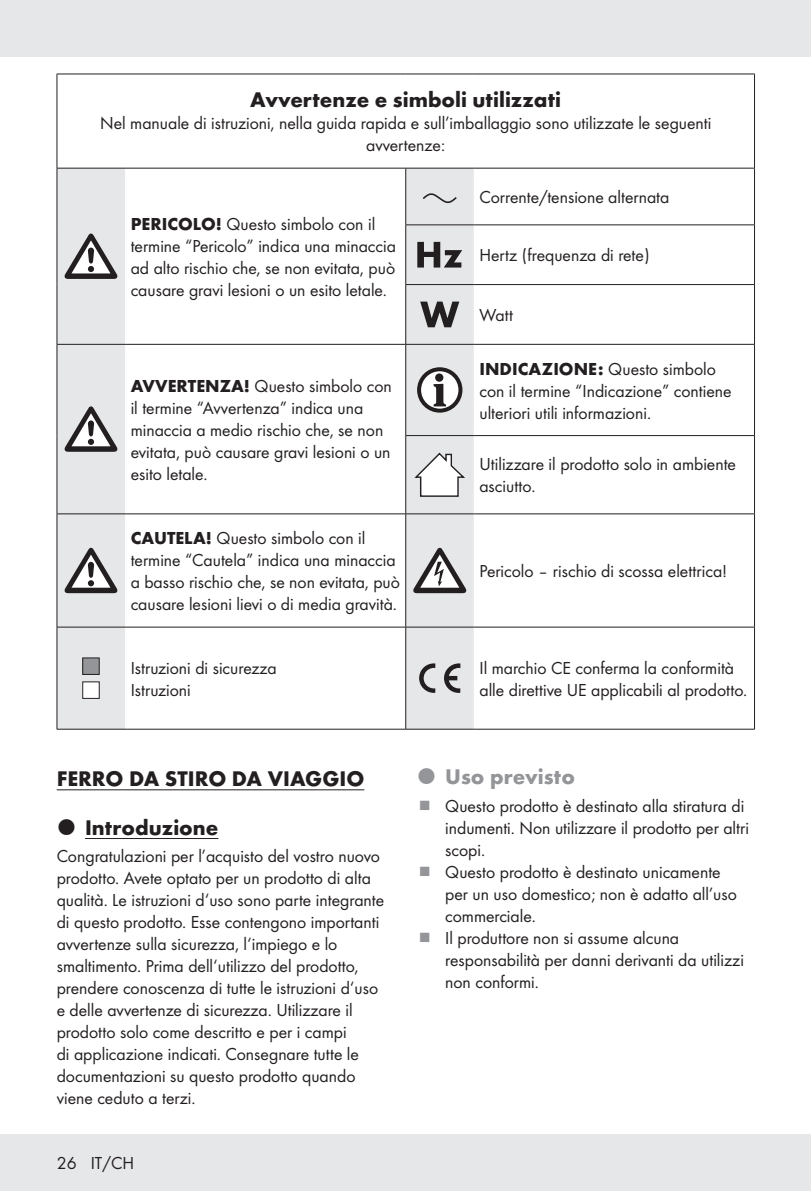
<style>
.page{position:relative;width:811px;height:1191px;background:#fff}
.page>*{position:absolute;margin:0;border:0;box-sizing:border-box;transform-origin:0 0}
.Headline-01{font:700 22px "Futura";color:#231f20}
.Product_Name{font:700 22px "Futura";color:#231f20}
.t1{font:700 22px "Futura";color:#939598}
.Body{font:18px/22px "Futura Boo";color:#231f20}
.Body__Table{font:18px/22px "Futura Boo";color:#231f20;text-align:center}
.Left__Table{font:18px "Futura Boo";color:#231f20}
.s1{font-family:"Futura";font-weight:700}
</style>
<div class="page">
<div style="left:0;top:1134px;width:811px;height:57px;background:#e6e7e9"></div>
<div style="left:0;top:0;width:811px;height:57px;background:#e6e7e9"></div>
<svg style="left:58px;top:169px;width:416px;height:560px"></svg>
<hr style="left:754px;top:74px;width:1px;height:94px;background:#231f20">
<hr style="left:57px;top:74px;width:68px;height:1px;background:#231f20">
<hr style="left:57px;top:74px;width:1px;height:94px;background:#231f20">
<hr style="left:125px;top:74px;width:281px;height:1px;background:#231f20">
<hr style="left:406px;top:74px;width:68px;height:1px;background:#231f20">
<hr style="left:474px;top:74px;width:281px;height:1px;background:#231f20">
<hr style="left:57px;top:168px;width:68px;height:1px;background:#231f20">
<hr style="left:57px;top:168px;width:1px;height:57px;background:#231f20">
<hr style="left:125px;top:168px;width:281px;height:1px;background:#231f20">
<hr style="left:57px;top:225px;width:1px;height:59px;background:#231f20">
<hr style="left:57px;top:284px;width:1px;height:60px;background:#231f20">
<hr style="left:406px;top:168px;width:68px;height:1px;background:#231f20">
<hr style="left:474px;top:168px;width:281px;height:1px;background:#231f20">
<hr style="left:754px;top:168px;width:1px;height:57px;background:#231f20">
<hr style="left:405px;top:224px;width:69px;height:1px;background:#231f20">
<hr style="left:474px;top:224px;width:281px;height:1px;background:#231f20">
<hr style="left:754px;top:225px;width:1px;height:59px;background:#231f20">
<hr style="left:405px;top:284px;width:69px;height:1px;background:#231f20">
<hr style="left:474px;top:284px;width:281px;height:1px;background:#231f20">
<hr style="left:754px;top:285px;width:1px;height:59px;background:#231f20">
<hr style="left:57px;top:344px;width:68px;height:1px;background:#231f20">
<hr style="left:57px;top:344px;width:1px;height:91px;background:#231f20">
<hr style="left:125px;top:344px;width:281px;height:1px;background:#231f20">
<hr style="left:57px;top:435px;width:1px;height:78px;background:#231f20">
<hr style="left:406px;top:344px;width:68px;height:1px;background:#231f20">
<hr style="left:474px;top:344px;width:281px;height:1px;background:#231f20">
<hr style="left:754px;top:344px;width:1px;height:91px;background:#231f20">
<hr style="left:405px;top:435px;width:69px;height:1px;background:#231f20">
<hr style="left:474px;top:435px;width:281px;height:1px;background:#231f20">
<hr style="left:754px;top:436px;width:1px;height:77px;background:#231f20">
<hr style="left:57px;top:513px;width:68px;height:1px;background:#231f20">
<hr style="left:57px;top:514px;width:1px;height:113px;background:#231f20">
<hr style="left:125px;top:513px;width:281px;height:1px;background:#231f20">
<hr style="left:406px;top:513px;width:68px;height:1px;background:#231f20">
<hr style="left:474px;top:513px;width:281px;height:1px;background:#231f20">
<hr style="left:754px;top:514px;width:1px;height:113px;background:#231f20">
<hr style="left:57px;top:627px;width:68px;height:1px;background:#231f20">
<hr style="left:57px;top:627px;width:1px;height:102px;background:#231f20">
<hr style="left:125px;top:627px;width:281px;height:1px;background:#231f20">
<hr style="left:406px;top:627px;width:68px;height:1px;background:#231f20">
<hr style="left:474px;top:627px;width:281px;height:1px;background:#231f20">
<hr style="left:754px;top:627px;width:1px;height:102px;background:#231f20">
<hr style="left:57px;top:729px;width:68px;height:1px;background:#231f20">
<hr style="left:125px;top:729px;width:281px;height:1px;background:#231f20">
<hr style="left:406px;top:729px;width:68px;height:1px;background:#231f20">
<hr style="left:474px;top:729px;width:281px;height:1px;background:#231f20">
<hr style="left:405px;top:168px;width:1px;height:57px;background:#231f20">
<hr style="left:405px;top:225px;width:1px;height:59px;background:#231f20">
<hr style="left:405px;top:285px;width:1px;height:59px;background:#231f20">
<hr style="left:405px;top:344px;width:1px;height:91px;background:#231f20">
<hr style="left:405px;top:436px;width:1px;height:77px;background:#231f20">
<hr style="left:405px;top:514px;width:1px;height:113px;background:#231f20">
<hr style="left:405px;top:627px;width:1px;height:102px;background:#231f20">
<svg style="left:65px;top:233px;width:52px;height:46px"></svg>
<svg style="left:423px;top:193px;width:34px;height:10px"></svg>
<svg style="left:417px;top:242px;width:45px;height:25px"></svg>
<svg style="left:420px;top:301px;width:39px;height:26px"></svg>
<svg style="left:65px;top:406px;width:52px;height:46px"></svg>
<svg style="left:419px;top:369px;width:41px;height:41px"></svg>
<div style="left:417px;top:367px;width:45px;height:45px;border:4px solid #231f20;border-radius:50%"></div>
<svg style="left:433px;top:373px;width:13px;height:33px"></svg>
<svg style="left:414px;top:452px;width:51px;height:45px"></svg>
<svg style="left:65px;top:548px;width:52px;height:45px"></svg>
<svg style="left:413px;top:548px;width:53px;height:45px"></svg>
<div style="left:83px;top:658px;width:16px;height:16px;background:#939598"></div>
<div style="left:83px;top:682px;width:16px;height:16px;background:#fff"></div>
<svg style="left:419px;top:663px;width:41px;height:30px"></svg>
<hr style="left:57px;top:789px;width:307px;height:1px;background:#231f20">
<hr style="left:85px;top:838px;width:133px;height:1px;background:#231f20">
<p class="Headline-01" style="left:250px;top:84px;width:312px">Avvertenze e simboli utilizzati</p>
<p class="Body__Table" style="left:100px;top:111px;width:613px">Nel manuale di istruzioni, nella guida rapida e sull’imballaggio sono utilizzate le seguenti avvertenze:</p>
<p class="Body" style="left:131px;top:212px;width:267px"><span class="s1">PERICOLO!</span> Questo simbolo con il termine “Pericolo” indica una minaccia ad alto rischio che, se non evitata, può causare gravi lesioni o un esito letale.</p>
<p class="Body" style="left:131px;top:374px;width:263px"><span class="s1">AVVERTENZA!</span> Questo simbolo con il termine “Avvertenza” indica una minaccia a medio rischio che, se non evitata, può causare gravi lesioni o un esito letale.</p>
<p class="Body" style="left:131px;top:526px;width:271px"><span class="s1">CAUTELA!</span> Questo simbolo con il termine “Cautela” indica una minaccia a basso rischio che, se non evitata, può causare lesioni lievi o di media gravità.</p>
<p class="Body" style="left:131px;top:656px;width:147px">Istruzioni di sicurezza</p>
<p class="Body" style="left:131px;top:678px;width:62px">Istruzioni</p>
<p class="Product_Name" style="left:57px;top:762px;width:309px">FERRO DA STIRO DA VIAGGIO</p>
<p class="Headline-01" style="left:85px;top:811px;width:135px">Introduzione</p>
<p class="Body" style="left:57px;top:844px;width:329px">Congratulazioni per l’acquisto del vostro nuovo prodotto. Avete optato per un prodotto di alta qualità. Le istruzioni d‘uso sono parte integrante di questo prodotto. Esse contengono importanti avvertenze sulla sicurezza, l‘impiego e lo smaltimento. Prima dell‘utilizzo del prodotto, prendere conoscenza di tutte le istruzioni d‘uso e delle avvertenze di sicurezza. Utilizzare il prodotto solo come descritto e per i campi<br>di applicazione indicati. Consegnare tutte le documentazioni su questo prodotto quando viene ceduto a terzi.</p>
<p class="Body" style="left:57px;top:1151px;width:79px">26 IT/CH</p>
<p class="Body" style="left:479px;top:185px;width:191px">Corrente/tensione alternata</p>
<p class="Left__Table" style="left:479px;top:243px;width:172px">Hertz (frequenza di rete)</p>
<p class="Left__Table" style="left:479px;top:303px;width:35px">Watt</p>
<p class="Body" style="left:479px;top:356px;width:254px"><span class="s1">INDICAZIONE:</span> Questo simbolo con il termine “Indicazione” contiene ulteriori utili informazioni.</p>
<p class="Body" style="left:479px;top:452px;width:258px">Utilizzare il prodotto solo in ambiente asciutto.</p>
<p class="Body" style="left:479px;top:559px;width:249px">Pericolo – rischio di scossa elettrica!</p>
<p class="Body" style="left:479px;top:656px;width:267px">Il marchio CE conferma la conformità alle direttive UE applicabili al prodotto.</p>
<p class="t1" style="left:445px;top:760px;width:131px">Uso previsto</p>
<p class="Body" style="left:445px;top:793px;width:305px">Questo prodotto è destinato alla stiratura di indumenti. Non utilizzare il prodotto per altri scopi.</p>
<p class="Body" style="left:445px;top:859px;width:293px">Questo prodotto è destinato unicamente per un uso domestico; non è adatto all’uso commerciale.</p>
<p class="Body" style="left:445px;top:925px;width:300px">Il produttore non si assume alcuna responsabilità per danni derivanti da utilizzi non conformi.</p>
</div>
